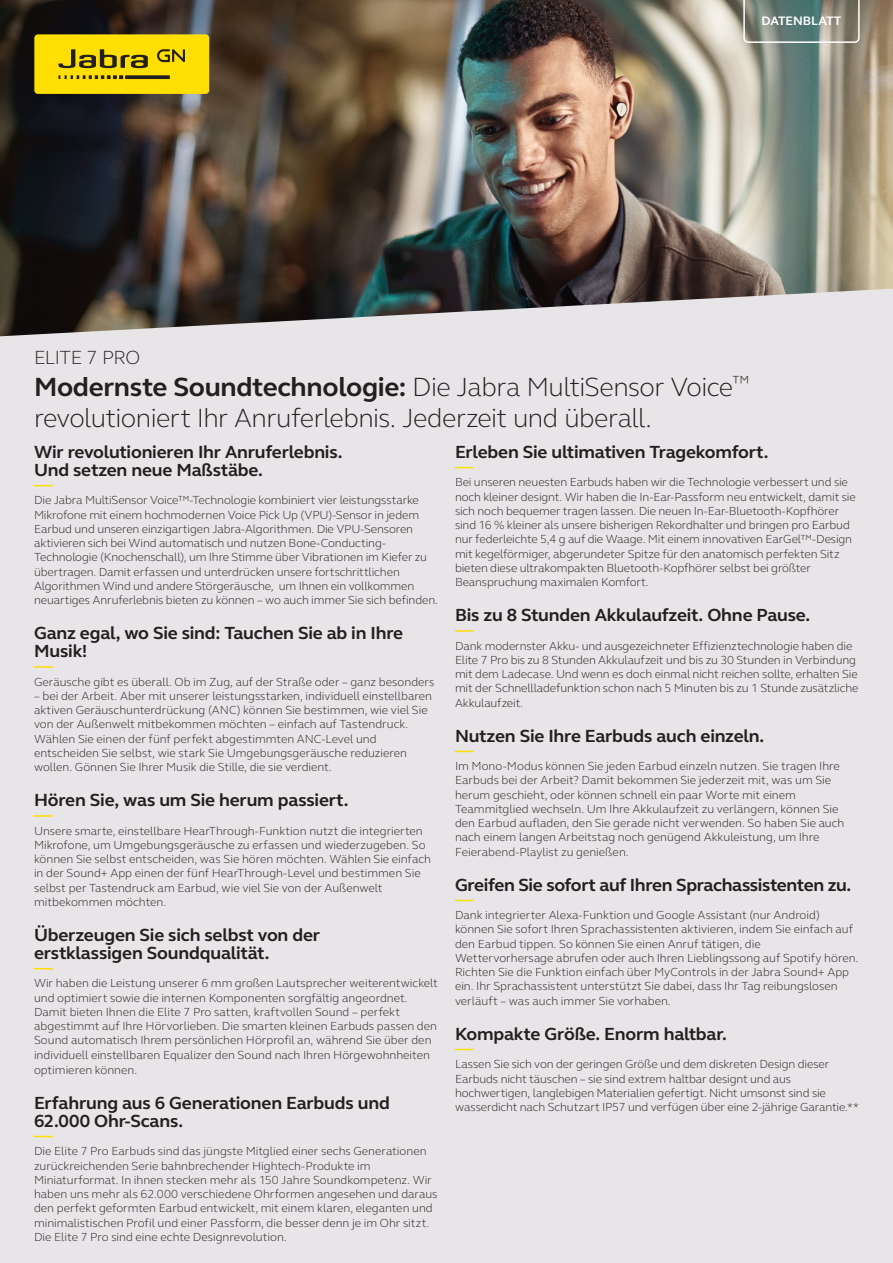
<style>
.page{position:relative;width:893px;height:1263px;background:#e7e5e7}
.page>*{position:absolute;margin:0;border:0;box-sizing:border-box;transform-origin:0 0}
.t1{font:300 27px/31.5px "GN Elliot";letter-spacing:-.02em;color:#231f20}
.t2{font:300 19.5px "GN Elliot";letter-spacing:-.03em;color:#231f20}
.Headlines_Body{font:700 18px/18px "GN Elliot";letter-spacing:-.01em;color:#231f20}
.Tag1{font:700 12.6px "GN Elliot";color:#fff}
.Headlines_Body-2{font:300 12px/14.2px "GN Elliot";letter-spacing:-.005em;color:#231f20}
.s1{font-weight:700}
</style>
<div class="page">
<svg style="left:34px;top:485px;width:19px;height:1px"></svg>
<svg style="left:34px;top:666px;width:19px;height:2px"></svg>
<svg style="left:34px;top:815px;width:19px;height:2px"></svg>
<svg style="left:34px;top:968px;width:19px;height:1px"></svg>
<svg style="left:34px;top:1136px;width:19px;height:1px"></svg>
<svg style="left:455px;top:467px;width:19px;height:1px"></svg>
<svg style="left:455px;top:630px;width:19px;height:2px"></svg>
<svg style="left:455px;top:751px;width:19px;height:1px"></svg>
<svg style="left:455px;top:900px;width:19px;height:1px"></svg>
<svg style="left:455px;top:1049px;width:19px;height:1px"></svg>
<img style="left:0;top:0;width:893px;height:336px">
<svg style="left:743px;top:0;width:117px;height:43px"></svg>
<div style="left:34px;top:34px;width:175px;height:60px;background:#ffdf01;border-radius:4px"></div>
<svg style="left:59px;top:49px;width:89px;height:19px"></svg>
<svg style="left:59px;top:75px;width:64px;height:4px"></svg>
<svg style="left:125px;top:75px;width:45px;height:4px"></svg>
<svg style="left:157px;top:49px;width:28px;height:13px"></svg>
<p class="Tag1" style="left:762px;top:13px;width:81px">DATENBLATT</p>
<p class="t2" style="left:34px;top:345px;width:108px">ELITE 7 PRO</p>
<p class="t1" style="left:34px;top:370px;width:717px"><span class="s1">Modernste Soundtechnologie:</span> Die Jabra MultiSensor Voice<sup>™ </sup>revolutioniert Ihr Anruferlebnis. Jederzeit und überall.</p>
<p class="Headlines_Body" style="left:34px;top:442px;width:310px">Wir revolutionieren Ihr Anruferlebnis.<br>Und setzen neue Maßstäbe.</p>
<p class="Headlines_Body-2" style="left:34px;top:493px;width:405px">Die Jabra MultiSensor Voice™-Technologie kombiniert vier leistungsstarke Mikrofone mit einem hochmodernen Voice Pick Up (VPU)-Sensor in jedem Earbud und unseren einzigartigen Jabra-Algorithmen. Die VPU-Sensoren aktivieren sich bei Wind automatisch und nutzen Bone-Conducting-Technologie (Knochenschall), um Ihre Stimme über Vibrationen im Kiefer zu übertragen. Damit erfassen und unterdrücken unsere fortschrittlichen Algorithmen Wind und andere Störgeräusche, um Ihnen ein vollkommen neuartiges Anruferlebnis bieten zu können – wo auch immer Sie sich befinden.</p>
<p class="Headlines_Body" style="left:34px;top:624px;width:371px">Ganz egal, wo Sie sind: Tauchen Sie ab in Ihre<br>Musik!</p>
<p class="Headlines_Body-2" style="left:34px;top:674px;width:402px">Geräusche gibt es überall. Ob im Zug, auf der Straße oder – ganz besonders</p>
<p class="Headlines_Body-2" style="left:34px;top:688px;width:400px">– bei der Arbeit. Aber mit unserer leistungsstarken, individuell einstellbaren aktiven Geräuschunterdrückung (ANC) können Sie bestimmen, wie viel Sie von der Außenwelt mitbekommen möchten – einfach auf Tastendruck.<br>Wählen Sie einen der fünf perfekt abgestimmten ANC-Level und entscheiden Sie selbst, wie stark Sie Umgebungsgeräusche reduzieren wollen. Gönnen Sie Ihrer Musik die Stille, die sie verdient.</p>
<p class="Headlines_Body" style="left:34px;top:791px;width:316px">Hören Sie, was um Sie herum passiert.</p>
<p class="Headlines_Body-2" style="left:34px;top:823px;width:398px">Unsere smarte, einstellbare HearThrough-Funktion nutzt die integrierten Mikrofone, um Umgebungsgeräusche zu erfassen und wiederzugeben. So können Sie selbst entscheiden, was Sie hören möchten. Wählen Sie einfach in der Sound+ App einen der fünf HearThrough-Level und bestimmen Sie selbst per Tastendruck am Earbud, wie viel Sie von der Außenwelt mitbekommen möchten.</p>
<p class="Headlines_Body" style="left:34px;top:926px;width:288px">Überzeugen Sie sich selbst von der erstklassigen Soundqualität.</p>
<p class="Headlines_Body-2" style="left:34px;top:976px;width:405px">Wir haben die Leistung unserer 6 mm großen Lautsprecher weiterentwickelt und optimiert sowie die internen Komponenten sorgfältig angeordnet.<br>Damit bieten Ihnen die Elite 7 Pro satten, kraftvollen Sound – perfekt abgestimmt auf Ihre Hörvorlieben. Die smarten kleinen Earbuds passen den Sound automatisch Ihrem persönlichen Hörprofil an, während Sie über den individuell einstellbaren Equalizer den Sound nach Ihren Hörgewohnheiten optimieren können.</p>
<p class="Headlines_Body" style="left:34px;top:1093px;width:357px">Erfahrung aus 6 Generationen Earbuds und<br>62.000 Ohr-Scans.</p>
<p class="Headlines_Body-2" style="left:34px;top:1144px;width:405px">Die Elite 7 Pro Earbuds sind das jüngste Mitglied einer sechs Generationen zurückreichenden Serie bahnbrechender Hightech-Produkte im Miniaturformat. In ihnen stecken mehr als 150 Jahre Soundkompetenz. Wir haben uns mehr als 62.000 verschiedene Ohrformen angesehen und daraus den perfekt geformten Earbud entwickelt, mit einem klaren, eleganten und minimalistischen Profil und einer Passform, die besser denn je im Ohr sitzt.<br>Die Elite 7 Pro sind eine echte Designrevolution.</p>
<p class="Headlines_Body" style="left:455px;top:442px;width:315px">Erleben Sie ultimativen Tragekomfort.</p>
<p class="Headlines_Body-2" style="left:455px;top:475px;width:402px">Bei unseren neuesten Earbuds haben wir die Technologie verbessert und sie noch kleiner designt. Wir haben die In-Ear-Passform neu entwickelt, damit sie sich noch bequemer tragen lassen. Die neuen In-Ear-Bluetooth-Kopfhörer sind 16 % kleiner als unsere bisherigen Rekordhalter und bringen pro Earbud nur federleichte 5,4 g auf die Waage. Mit einem innovativen EarGel™-Design mit kegelförmiger, abgerundeter Spitze für den anatomisch perfekten Sitz bieten diese ultrakompakten Bluetooth-Kopfhörer selbst bei größter Beanspruchung maximalen Komfort.</p>
<p class="Headlines_Body" style="left:455px;top:606px;width:357px">Bis zu 8 Stunden Akkulaufzeit. Ohne Pause.</p>
<p class="Headlines_Body-2" style="left:455px;top:638px;width:405px">Dank modernster Akku- und ausgezeichneter Effizienztechnologie haben die Elite 7 Pro bis zu 8 Stunden Akkulaufzeit und bis zu 30 Stunden in Verbindung mit dem Ladecase. Und wenn es doch einmal nicht reichen sollte, erhalten Sie mit der Schnellladefunktion schon nach 5 Minuten bis zu 1 Stunde zusätzliche Akkulaufzeit.</p>
<p class="Headlines_Body" style="left:455px;top:726px;width:311px">Nutzen Sie Ihre Earbuds auch einzeln.</p>
<p class="Headlines_Body-2" style="left:455px;top:759px;width:391px">Im Mono-Modus können Sie jeden Earbud einzeln nutzen. Sie tragen Ihre Earbuds bei der Arbeit? Damit bekommen Sie jederzeit mit, was um Sie herum geschieht, oder können schnell ein paar Worte mit einem Teammitglied wechseln. Um Ihre Akkulaufzeit zu verlängern, können Sie den Earbud aufladen, den Sie gerade nicht verwenden. So haben Sie auch nach einem langen Arbeitstag noch genügend Akkuleistung, um Ihre Feierabend-Playlist zu genießen.</p>
<p class="Headlines_Body" style="left:455px;top:875px;width:398px">Greifen Sie sofort auf Ihren Sprachassistenten zu.</p>
<p class="Headlines_Body-2" style="left:455px;top:908px;width:405px">Dank integrierter Alexa-Funktion und Google Assistant (nur Android) können Sie sofort Ihren Sprachassistenten aktivieren, indem Sie einfach auf den Earbud tippen. So können Sie einen Anruf tätigen, die Wettervorhersage abrufen oder auch Ihren Lieblingssong auf Spotify hören.<br>Richten Sie die Funktion einfach über MyControls in der Jabra Sound+ App ein. Ihr Sprachassistent unterstützt Sie dabei, dass Ihr Tag reibungslosen verläuft – was auch immer Sie vorhaben.</p>
<p class="Headlines_Body" style="left:455px;top:1024px;width:273px">Kompakte Größe. Enorm haltbar.</p>
<p class="Headlines_Body-2" style="left:455px;top:1057px;width:405px">Lassen Sie sich von der geringen Größe und dem diskreten Design dieser Earbuds nicht täuschen – sie sind extrem haltbar designt und aus hochwertigen, langlebigen Materialien gefertigt. Nicht umsonst sind sie wasserdicht nach Schutzart IP57 und verfügen über eine 2-jährige Garantie.**</p>
</div>
